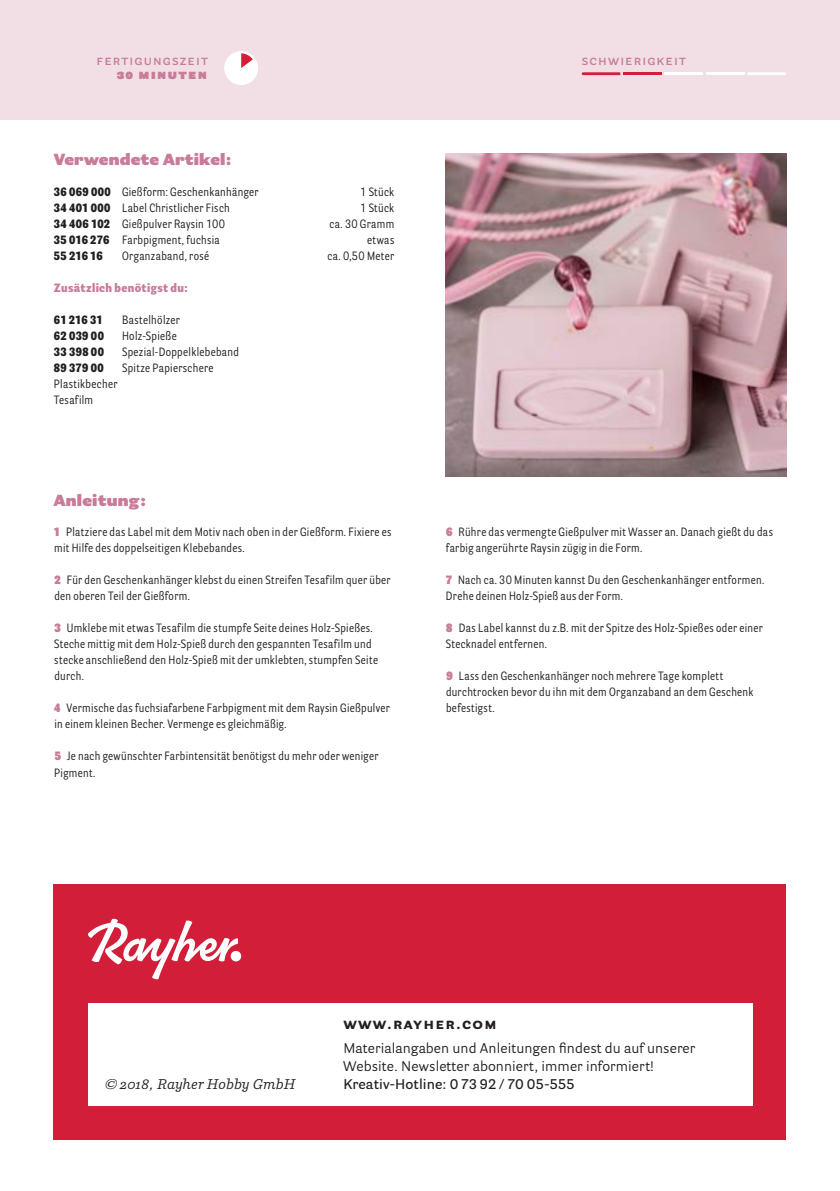
<style>
.page{position:relative;width:840px;height:1191px;background:#fff}
.page>*{position:absolute;margin:0;border:0;box-sizing:border-box;transform-origin:0 0}
.t1{font:900 16px "Parry Grotesque Pro";letter-spacing:.01em;color:#c97b9a}
.t2{font:700 16px "Parry Grotesque Pro";letter-spacing:.08em;color:#231f20}
.t3{font:14px/18px "Parry Grotesque Pro";letter-spacing:.005em;color:#231f20}
.t4{font:600 14px "Parry Grotesque Pro";letter-spacing:.01em;color:#231f20}
.t5{font:600 14px "Parry Grotesque Pro";letter-spacing:.08em;color:#c97b9a}
.t6{font:italic 14px "Parry Pro";letter-spacing:.01em;color:#231f20}
.t7{font:900 14px "Parry Grotesque Pro";letter-spacing:.08em;color:#c97b9a}
.t8{font:12px/16px "Parry Grot Con Pro";letter-spacing:.03em;color:#231f20}
.t9{font:900 12px "Parry Grot Con Pro";letter-spacing:.025em;color:#231f20}
.t10{font:900 12px "Parry Grot Con Pro";letter-spacing:.03em;color:#c97b9a}
.s1{font-weight:900}
.s2{font-weight:900;color:#c97b9a}
</style>
<div class="page">
<div style="left:54px;top:884px;width:731px;height:256px;background:#d21e38"></div>
<div style="left:88px;top:1003px;width:663px;height:103px;background:#fff"></div>
<div style="left:0;top:0;width:839px;height:119px;background:#f1dfe5"></div>
<svg style="left:88px;top:918px;width:150px;height:61px"></svg>
<div style="left:230px;top:951px;width:11px;height:10px;background:#fff;border-radius:50%"></div>
<div style="left:224px;top:51px;width:34px;height:34px;background:#fff;border-radius:50%"></div>
<img style="left:445px;top:153px;width:340px;height:323px">
<svg style="left:241px;top:53px;width:12px;height:15px"></svg>
<svg style="left:581px;top:72px;width:39px;height:3px"></svg>
<hr style="left:622px;top:72px;width:39px;height:3px;background:#d21e38">
<hr style="left:664px;top:72px;width:38px;height:3px;background:#fff">
<hr style="left:705px;top:72px;width:39px;height:3px;background:#fff">
<svg style="left:747px;top:72px;width:38px;height:3px"></svg>
<p class="t5" style="left:96px;top:50px;width:113px">fertigungszeit</p>
<p class="t5" style="left:581px;top:50px;width:106px">schwierigkeit</p>
<p class="t7" style="left:117px;top:63px;width:92px">30 minuten</p>
<h1 class="t1" style="left:54px;top:148px;width:179px">Verwendete Artikel:</h1>
<p class="t8" style="left:54px;top:184px;width:206px"><span class="s1">36 069 000</span> Gießform: Geschenkanhänger</p>
<p class="t8" style="left:360px;top:184px;width:36px">1 Stück</p>
<p class="t8" style="left:54px;top:200px;width:177px"><span class="s1">34 401 000</span> Label Christlicher Fisch</p>
<p class="t8" style="left:360px;top:200px;width:36px">1 Stück</p>
<p class="t8" style="left:54px;top:216px;width:172px"><span class="s1">34 406 102</span> Gießpulver Raysin 100</p>
<p class="t8" style="left:329px;top:216px;width:66px">ca. 30 Gramm</p>
<p class="t8" style="left:54px;top:232px;width:167px"><span class="s1">35 016 276</span> Farbpigment, fuchsia</p>
<p class="t8" style="left:367px;top:232px;width:29px">etwas</p>
<p class="t9" style="left:54px;top:247px;width:50px">55 216 16</p>
<p class="t8" style="left:122px;top:248px;width:88px">Organzaband, rosé</p>
<p class="t8" style="left:327px;top:248px;width:68px">ca. 0,50 Meter</p>
<p class="t10" style="left:54px;top:279px;width:135px">Zusätzlich benötigst du:</p>
<p class="t9" style="left:54px;top:311px;width:50px">61 216 31</p>
<p class="t8" style="left:122px;top:312px;width:59px">Bastelhölzer</p>
<p class="t9" style="left:54px;top:327px;width:51px">62 039 00</p>
<p class="t8" style="left:122px;top:328px;width:56px">Holz-Spieße</p>
<p class="t9" style="left:54px;top:343px;width:52px">33 398 00</p>
<p class="t8" style="left:122px;top:344px;width:118px">Spezial-Doppelklebeband</p>
<p class="t9" style="left:54px;top:359px;width:51px">89 379 00</p>
<p class="t8" style="left:122px;top:360px;width:93px">Spitze Papierschere</p>
<p class="t8" style="left:54px;top:376px;width:65px">Plastikbecher<br>Tesafilm</p>
<h1 class="t1" style="left:54px;top:488px;width:94px">Anleitung:</h1>
<p class="t8" style="left:54px;top:524px;width:339px"><span class="s2">1</span> Platziere das Label mit dem Motiv nach oben in der Gießform. Fixiere es mit Hilfe des doppelseitigen Klebebandes.</p>
<p class="t8" style="left:54px;top:572px;width:337px"><span class="s2">2</span> Für den Geschenkanhänger klebst du einen Streifen Tesafilm quer über den oberen Teil der Gießform.</p>
<p class="t8" style="left:54px;top:620px;width:325px"><span class="s2">3</span> Umklebe mit etwas Tesafilm die stumpfe Seite deines Holz-Spießes.<br>Steche mittig mit dem Holz-Spieß durch den gespannten Tesafilm und stecke anschließend den Holz-Spieß mit der umklebten, stumpfen Seite durch.</p>
<p class="t8" style="left:54px;top:700px;width:337px"><span class="s2">4</span> Vermische das fuchsiafarbene Farbpigment mit dem Raysin Gießpulver in einem kleinen Becher. Vermenge es gleichmäßig.</p>
<p class="t8" style="left:54px;top:748px;width:325px"><span class="s2">5</span> Je nach gewünschter Farbintensität benötigst du mehr oder weniger<br>Pigment.</p>
<p class="t8" style="left:445px;top:524px;width:328px"><span class="s2">6</span> Rühre das vermengte Gießpulver mit Wasser an. Danach gießt du das farbig angerührte Raysin zügig in die Form.</p>
<p class="t8" style="left:445px;top:572px;width:320px"><span class="s2">7</span> Nach ca. 30 Minuten kannst Du den Geschenkanhänger entformen.<br>Drehe deinen Holz-Spieß aus der Form.</p>
<p class="t8" style="left:445px;top:620px;width:318px"><span class="s2">8</span> Das Label kannst du z.B. mit der Spitze des Holz-Spießes oder einer<br>Stecknadel entfernen.</p>
<p class="t8" style="left:446px;top:668px;width:309px"><span class="s2">9</span> Lass den Geschenkanhänger noch mehrere Tage komplett durchtrocken bevor du ihn mit dem Organzaband an dem Geschenk befestigst.</p>
<p class="t6" style="left:105px;top:1074px;width:192px">© 2018, Rayher Hobby GmbH</p>
<h1 class="t2" style="left:343px;top:1012px;width:155px">www.rayher.com</h1>
<p class="t3" style="left:343px;top:1038px;width:353px">Materialangaben und Anleitungen findest du auf unserer<br>Website. Newsletter abonniert, immer informiert!</p>
<p class="t4" style="left:343px;top:1074px;width:232px">Kreativ-Hotline: 0 73 92 / 70 05-555</p>
</div>
